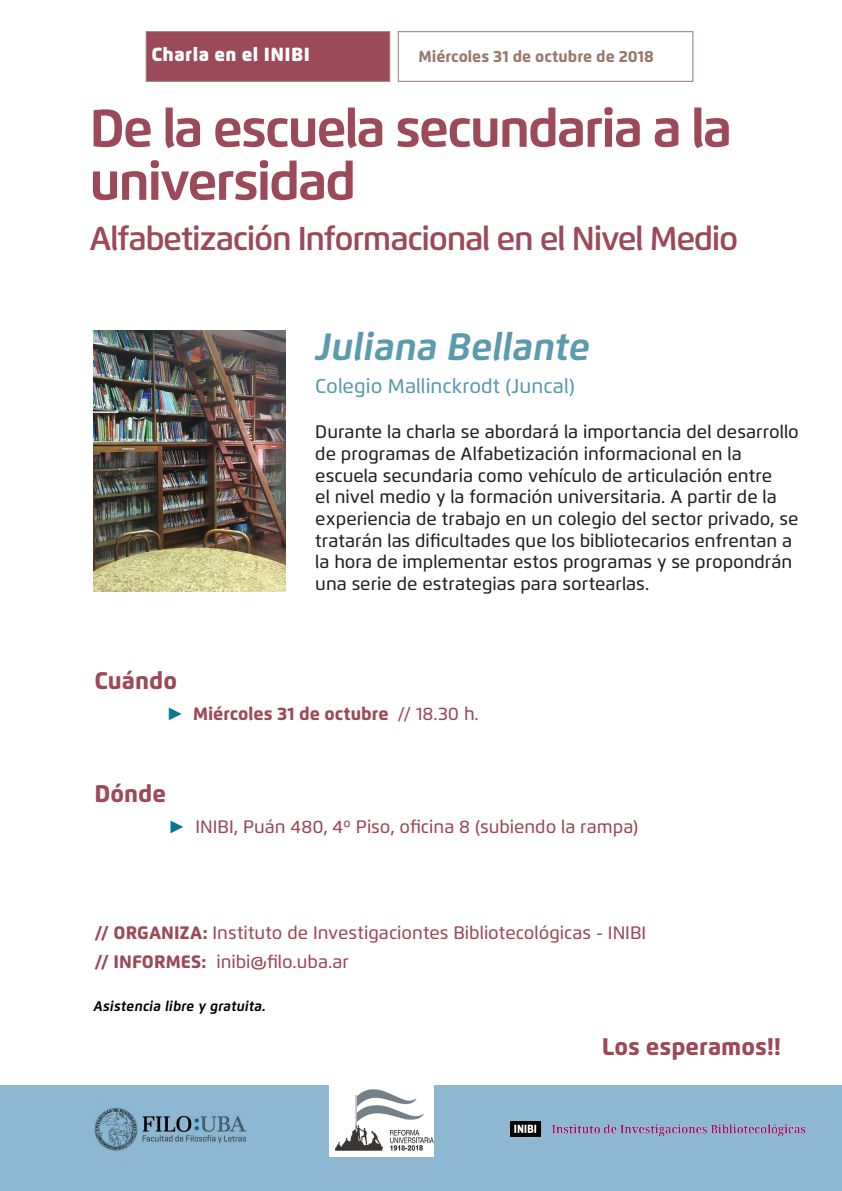
<style>
.page{position:relative;width:842px;height:1191px;background:#fff}
.page>*{position:absolute;margin:0;border:0;box-sizing:border-box;transform-origin:0 0}
.t1{font:700 53px/53px "Flexo";letter-spacing:-.04em;color:#9c4959}
.t2{font:italic 700 38px "Flexo";color:#5c9aad}
.t3{font:600 33px "Flexo";letter-spacing:-.04em;color:#9c4959}
.t4{font:800 24px "Flexo";color:#9c4959}
.t5{font:500 20px "Flexo";color:#5c9aad}
.t6{font:900 19px "Flexo";letter-spacing:.02em;color:#fff}
.t7{font:500 18px/21.6px "Flexo";color:#231f20}
.t8{font:500 18px "Flexo";color:#9c4959}
.t9{font:800 18px "Flexo";color:#9c4959}
.t10{font:800 16px "Flexo";color:#987a6d}
.t11{font:italic 700 14px "Flexo";letter-spacing:.015em;color:#000}
.s1{font-family:"Times New Roman";font-weight:400;color:#057992}
.s2{font-weight:500}
.s3{font-weight:800}
</style>
<div class="page">
<div style="left:0;top:1085px;width:842px;height:106px;background:#8eb8d2"></div>
<div style="left:146px;top:31px;width:244px;height:51px;background:#9c4959;border:1px solid #987a6d"></div>
<div style="left:398px;top:31px;width:295px;height:51px;border:1px solid #987a6d"></div>
<img style="left:94px;top:1108px;width:153px;height:43px">
<img style="left:94px;top:331px;width:191px;height:261px">
<img style="left:329px;top:1085px;width:105px;height:71px">
<img style="left:511px;top:1120px;width:295px;height:17px">
<p class="t6" style="left:151px;top:43px;width:160px">Charla en el INIBI</p>
<p class="t10" style="left:418px;top:47px;width:237px">Miércoles 31 de octubre de 2018</p>
<p class="t1" style="left:90px;top:101px;width:644px">De la escuela secundaria a la universidad</p>
<p class="t3" style="left:90px;top:218px;width:650px">Alfabetización Informacional en el Nivel Medio</p>
<p class="t2" style="left:315px;top:324px;width:276px">Juliana Bellante</p>
<p class="t5" style="left:315px;top:374px;width:261px">Colegio Mallinckrodt (Juncal)</p>
<p class="t7" style="left:315px;top:421px;width:485px">Durante la charla se abordará la importancia del desarrollo de programas de Alfabetización informacional en la escuela secundaria como vehículo de articulación entre<br>el nivel medio y la formación universitaria. A partir de la experiencia de trabajo en un colegio del sector privado, se tratarán las dificultades que los bibliotecarios enfrentan a la hora de implementar estos programas y se propondrán una serie de estrategias para sortearlas.</p>
<p class="t4" style="left:94px;top:666px;width:84px">Cuándo</p>
<p class="t9" style="left:166px;top:702px;width:314px"><span class="s1">►</span> Miércoles 31 de octubre <span class="s2">// 18.30 h.</span></p>
<p class="t4" style="left:94px;top:778px;width:73px">Dónde</p>
<p class="t8" style="left:168px;top:815px;width:472px"><span class="s1">►</span> INIBI, Puán 480, 4º Piso, oficina 8 (subiendo la rampa)</p>
<p class="t8" style="left:94px;top:922px;width:553px"><span class="s3">// ORGANIZA:</span> Instituto de Investigaciontes Bibliotecológicas - INIBI</p>
<p class="t8" style="left:94px;top:950px;width:256px"><span class="s3">// INFORMES:</span> inibi@filo.uba.ar</p>
<p class="t11" style="left:94px;top:997px;width:174px">Asistencia libre y gratuita.</p>
<p class="t4" style="left:602px;top:1032px;width:181px">Los esperamos!!</p>
</div>
